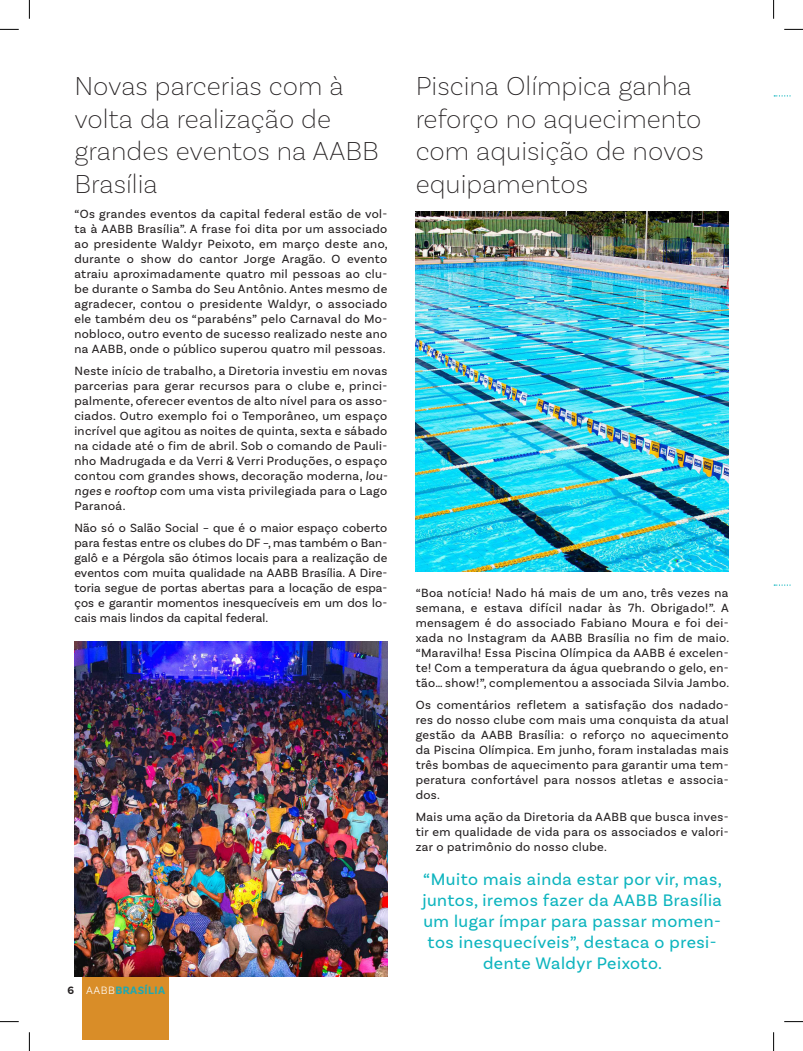
<style>
.page{position:relative;width:803px;height:1051px;background:#fff}
.page>*{position:absolute;margin:0;border:0;box-sizing:border-box;transform-origin:0 0}
.titulo_fique_por_dentro{font:200 27.5px/32.5px "Basic Sans";color:#231f20}
.editorias{font:17.5px/21px "Basic Sans";letter-spacing:.03em;color:#0cb4be;text-align:center}
.texto{font:12.5px/15px "Basic Sans";letter-spacing:.03em;color:#231f20;text-align:justify}
.t1{font:700 11.25px "Basic Sans";letter-spacing:.04em;color:#1ca9b3}
.s1{font-style:italic}
.s2{color:#231f20}
.s3{font-weight:300;color:#fff}
</style>
<div class="page">
<div style="left:83px;top:972px;width:86px;height:67px;background:#d98d28"></div>
<img style="left:74px;top:641px;width:313px;height:336px">
<img style="left:416px;top:212px;width:312px;height:360px">
<svg style="left:774px;top:95px;width:17px;height:2px"></svg>
<svg style="left:774px;top:584px;width:17px;height:2px"></svg>
<svg style="left:0;top:29px;width:19px;height:1px"></svg>
<svg style="left:784px;top:29px;width:19px;height:1px"></svg>
<svg style="left:0;top:1021px;width:19px;height:1px"></svg>
<svg style="left:784px;top:1021px;width:19px;height:1px"></svg>
<svg style="left:29px;top:0;width:1px;height:19px"></svg>
<svg style="left:29px;top:1032px;width:1px;height:19px"></svg>
<svg style="left:773px;top:0;width:1px;height:19px"></svg>
<svg style="left:773px;top:1032px;width:1px;height:19px"></svg>
<p class="titulo_fique_por_dentro" style="left:74px;top:69px;width:306px">Novas parcerias com à volta da realização de grandes eventos na AABB<br>Brasília</p>
<p class="texto" style="left:74px;top:206px;width:315px">“Os grandes eventos da capital federal estão de vol&shy;ta à AABB Brasília”. A frase foi dita por um associado ao presidente Waldyr Peixoto, em março deste ano, durante o show do cantor Jorge Aragão. O evento atraiu aproximadamente quatro mil pessoas ao clu&shy;be durante o Samba do Seu Antônio. Antes mesmo de agradecer, contou o presidente Waldyr, o associado ele também deu os “parabéns” pelo Carnaval do Mo&shy;nobloco, outro evento de sucesso realizado neste ano na AABB, onde o público superou quatro mil pessoas.</p>
<p class="texto" style="left:74px;top:363px;width:314px">Neste início de trabalho, a Diretoria investiu em novas parcerias para gerar recursos para o clube e, princi&shy;palmente, oferecer eventos de alto nível para os asso&shy;ciados. Outro exemplo foi o Temporâneo, um espaço incrível que agitou as noites de quinta, sexta e sábado na cidade até o fim de abril. Sob o comando de Pauli&shy;nho Madrugada e da Verri &amp; Verri Produções, o espaço contou com grandes shows, decoração moderna, <span class="s1">lou&shy;nges</span> e <span class="s1">rooftop</span> com uma vista privilegiada para o Lago Paranoá.</p>
<p class="texto" style="left:74px;top:521px;width:314px">Não só o Salão Social – que é o maior espaço coberto para festas entre os clubes do DF –, mas também o Ban&shy;galô e a Pérgola são ótimos locais para a realização de eventos com muita qualidade na AABB Brasília. A Dire&shy;toria segue de portas abertas para a locação de espa&shy;ços e garantir momentos inesquecíveis em um dos lo&shy;cais mais lindos da capital federal.</p>
<p class="t1" style="left:67px;top:983px;width:99px"><span class="s2">6</span> <span class="s3">AABB</span>BRASÍLIA</p>
<p class="titulo_fique_por_dentro" style="left:416px;top:69px;width:290px">Piscina Olímpica ganha reforço no aquecimento com aquisição de novos equipamentos</p>
<p class="texto" style="left:416px;top:585px;width:315px">“Boa notícia! Nado há mais de um ano, três vezes na semana, e estava difícil nadar às 7h. Obrigado!”. A mensagem é do associado Fabiano Moura e foi dei&shy;xada no Instagram da AABB Brasília no fim de maio. “Maravilha! Essa Piscina Olímpica da AABB é excelen&shy;te! Com a temperatura da água quebrando o gelo, en&shy;tão… show!”, complementou a associada Silvia Jambo.</p>
<p class="texto" style="left:416px;top:697px;width:314px">Os comentários refletem a satisfação dos nadado&shy;res do nosso clube com mais uma conquista da atual gestão da AABB Brasília: o reforço no aquecimento da Piscina Olímpica. Em junho, foram instaladas mais três bombas de aquecimento para garantir uma tem&shy;peratura confortável para nossos atletas e associa&shy;dos.</p>
<p class="texto" style="left:416px;top:809px;width:314px">Mais uma ação da Diretoria da AABB que busca inves&shy;tir em qualidade de vida para os associados e valori&shy;zar o patrimônio do nosso clube.</p>
<p class="editorias" style="left:422px;top:868px;width:301px">“Muito mais ainda estar por vir, mas, juntos, iremos fazer da AABB Brasília um lugar ímpar para passar momen&shy;tos inesquecíveis”, destaca o presi&shy;dente Waldyr Peixoto.</p>
</div>
